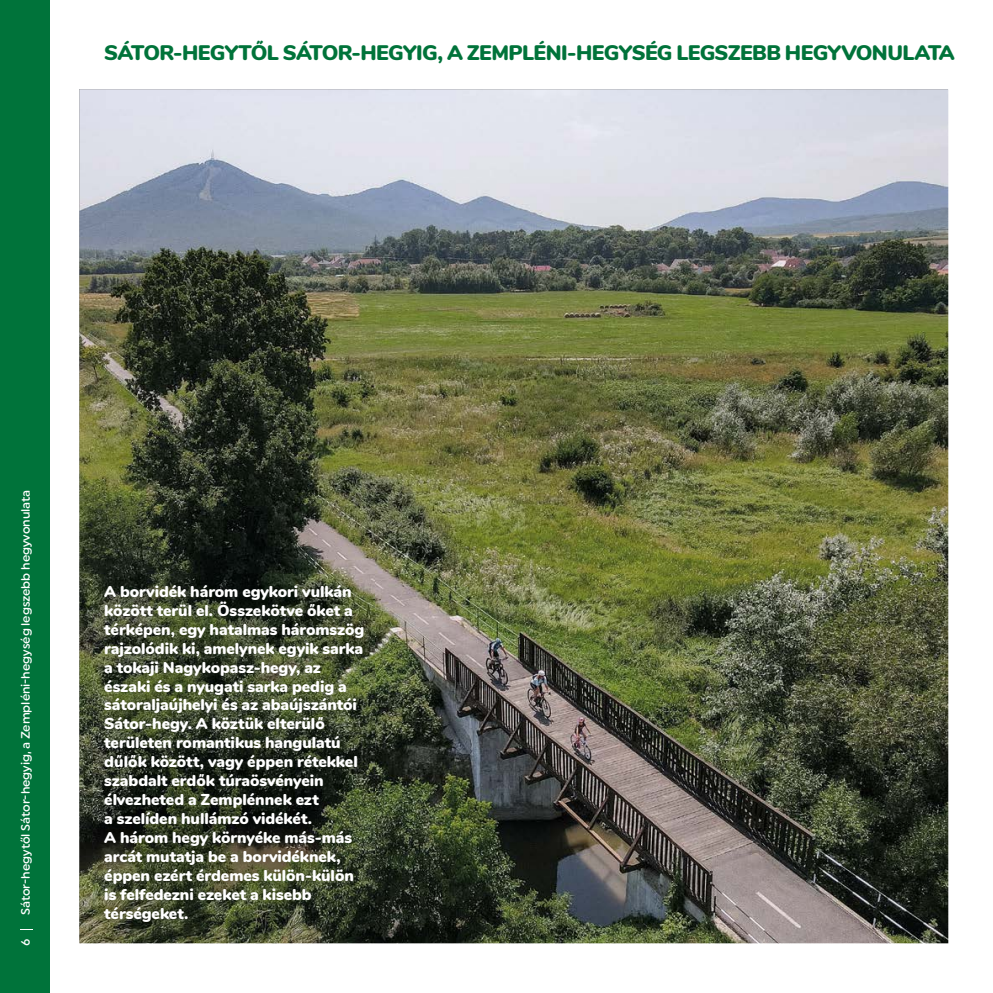
<style>
.page{position:relative;width:993px;height:993px;background:#fff}
.page>*{position:absolute;margin:0;border:0;box-sizing:border-box;transform-origin:0 0}
.t1{font:900 21px "Nunito";letter-spacing:-.03em;color:#00733a}
.t2{font:900 15.75px/18.9px "Nunito";letter-spacing:-.005em;color:#fff}
.t3{font:500 12.25px "Uniform Rnd";letter-spacing:-.005em;color:#fff}
</style>
<div class="page">
<div style="left:0;top:0;width:50px;height:992px;background:#00733a"></div>
<img style="left:79px;top:89px;width:868px;height:854px">
<img style="left:94px;top:574px;width:280px;height:358px">
<h1 class="t1" style="left:104px;top:37px;width:851px">SÁTOR-HEGYTŐL SÁTOR-HEGYIG, A ZEMPLÉNI-HEGYSÉG LEGSZEBB HEGYVONULATA</h1>
<p class="t3" style="left:21px;top:914px;width:426px;rotate:-90deg">Sátor-hegytől Sátor-hegyig, a Zempléni-hegység legszebb hegyvonulata</p>
<p class="t3" style="left:21px;top:945px;width:9px;rotate:-90deg">6</p>
<p class="t2" style="left:104px;top:581px;width:261px">A borvidék három egykori vulkán között terül el. Összekötve őket a térképen, egy hatalmas háromszög rajzolódik ki, amelynek egyik sarka a tokaji Nagykopasz-hegy, az északi és a nyugati sarka pedig a sátoraljaújhelyi és az abaújszántói<br>Sátor-hegy. A köztük elterülő területen romantikus hangulatú dűlők között, vagy éppen rétekkel szabdalt erdők túraösvényein élvezheted a Zemplénnek ezt<br>a szelíden hullámzó vidékét.<br>A három hegy környéke más-más arcát mutatja be a borvidéknek, éppen ezért érdemes külön-külön is felfedezni ezeket a kisebb térségeket.</p>
</div>
